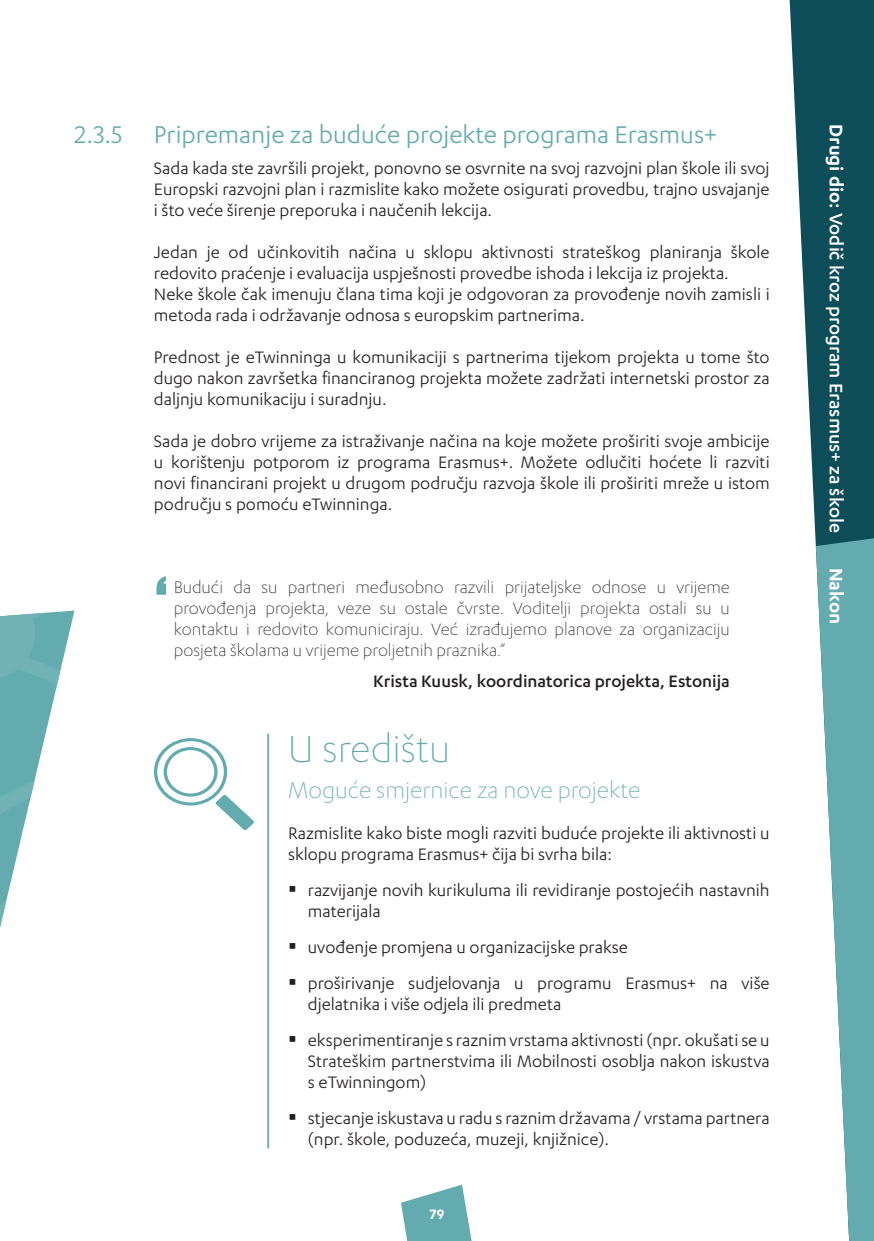
<style>
.page{position:relative;width:874px;height:1241px;background:#fff}
.page>*{position:absolute;margin:0;border:0;box-sizing:border-box;transform-origin:0 0}
.t1{font:72.45px "Impact";color:#63abaf}
.t2{font:300 43.75px "Karbon";color:#63abaf}
.t3{font:28px "Karbon";color:#63abaf}
.t4{font:300 26.25px "Karbon";color:#63abaf}
.t5{font:500 21px "Karbon";color:#fff}
.t6{font:600 21px "Karbon";color:#fff}
.t7{font:19.25px/21px "Karbon";color:#231f20}
.t8{font:300 19.25px/21px "Karbon";color:#231f20;text-align:justify}
.t9{font:500 19.25px "Karbon";color:#231f20}
.t10{font:600 15.75px "Karbon";color:#fff}
.s1{font-weight:600}
</style>
<div class="page">
<svg style="left:154px;top:738px;width:100px;height:92px"></svg>
<hr style="left:267px;top:733px;width:2px;height:415px;background:#63abaf">
<svg style="left:0;top:610px;width:74px;height:317px"></svg>
<svg style="left:789px;top:0;width:84px;height:534px;fill:#0c4d58"></svg>
<svg style="left:815px;top:534px;width:58px;height:706px"></svg>
<svg style="left:401px;top:1184px;width:71px;height:56px"></svg>
<h3 class="t3" style="left:74px;top:119px;width:643px">2.3.5 Pripremanje za buduće projekte programa Erasmus+</h3>
<p class="t7" style="left:154px;top:157px;width:617px;text-align:justify">Sada kada ste završili projekt, ponovno se osvrnite na svoj razvojni plan škole ili svoj Europski razvojni plan i razmislite kako možete osigurati provedbu, trajno usvajanje i što veće širenje preporuka i naučenih lekcija.</p>
<p class="t7" style="left:154px;top:241px;width:617px">Jedan je od učinkovitih načina u sklopu aktivnosti strateškog planiranja škole redovito praćenje i evaluacija uspješnosti provedbe ishoda i lekcija iz projekta.<br>Neke škole čak imenuju člana tima koji je odgovoran za provođenje novih zamisli i metoda rada i održavanje odnosa s europskim partnerima.</p>
<p class="t7" style="left:154px;top:346px;width:617px;text-align:justify">Prednost je eTwinninga u komunikaciji s partnerima tijekom projekta u tome što dugo nakon završetka financiranog projekta možete zadržati internetski prostor za daljnju komunikaciju i suradnju.</p>
<p class="t7" style="left:154px;top:430px;width:617px;text-align:justify">Sada je dobro vrijeme za istraživanje načina na koje možete proširiti svoje ambicije u korištenju potporom iz programa Erasmus+. Možete odlučiti hoćete li razviti novi financirani projekt u drugom području razvoja škole ili proširiti mreže u istom području s pomoću eTwinninga.</p>
<h1 class="t1" style="left:155px;top:548px;width:14px">‘</h1>
<p class="t8" style="left:174px;top:576px;width:557px">Budući da su partneri međusobno razvili prijateljske odnose u vrijeme provođenja projekta, veze su ostale čvrste. Voditelji projekta ostali su u kontaktu i redovito komuniciraju. Već izrađujemo planove za organizaciju posjeta školama u vrijeme proljetnih praznika.”</p>
<p class="t9" style="left:373px;top:670px;width:358px">Krista Kuusk, koordinatorica projekta, Estonija</p>
<h2 class="t2" style="left:288px;top:724px;width:163px">U središtu</h2>
<h3 class="t4" style="left:288px;top:775px;width:354px">Moguće smjernice za nove projekte</h3>
<p class="t7" style="left:288px;top:822px;width:483px">Razmislite kako biste mogli razviti buduće projekte ili aktivnosti u sklopu programa Erasmus+ čija bi svrha bila:</p>
<p class="t7" style="left:308px;top:878px;width:463px">razvijanje novih kurikuluma ili revidiranje postojećih nastavnih materijala</p>
<p class="t7" style="left:308px;top:928px;width:463px;line-height:35.9px">uvođenje promjena u organizacijske prakse<br>proširivanje sudjelovanja u programu Erasmus+ na više</p>
<p class="t7" style="left:308px;top:985px;width:463px;line-height:35.9px">djelatnika i više odjela ili predmeta<br>eksperimentiranje s raznim vrstama aktivnosti (npr. okušati se u</p>
<p class="t7" style="left:308px;top:1049px;width:463px">Strateškim partnerstvima ili Mobilnosti osoblja nakon iskustva s eTwinningom)</p>
<p class="t7" style="left:308px;top:1106px;width:463px">stjecanje iskustava u radu s raznim državama / vrstama partnera (npr. škole, poduzeća, muzeji, knjižnice).</p>
<p class="t10" style="left:429px;top:1204px;width:16px">79</p>
<p class="t5" style="left:847px;top:124px;width:410px;rotate:90deg"><span class="s1">Drugi dio</span>: Vodič kroz program Erasmus+ za škole</p>
<p class="t6" style="left:847px;top:567px;width:58px;rotate:90deg">Nakon</p>
</div>
